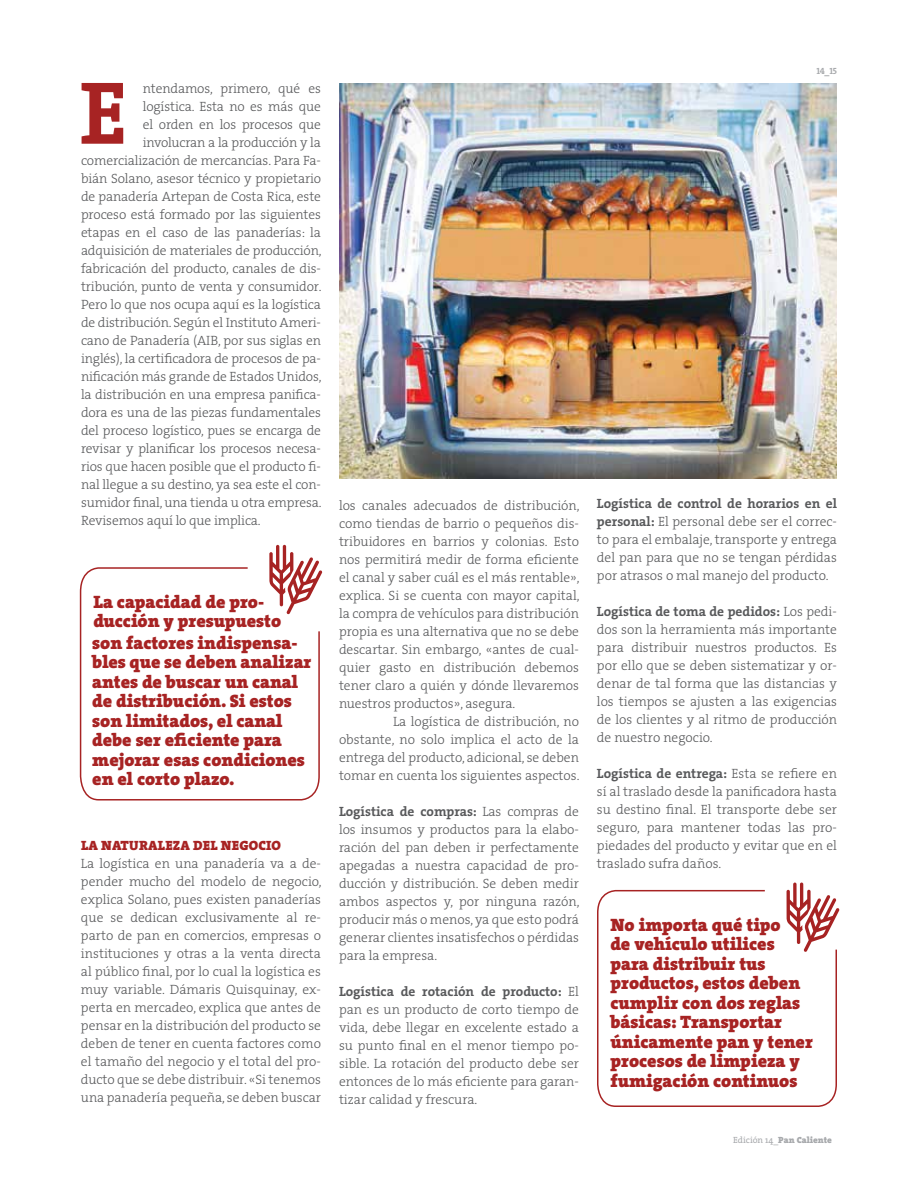
<style>
.page{position:relative;width:918px;height:1188px;background:#fff}
.page>*{position:absolute;margin:0;border:0;box-sizing:border-box;transform-origin:0 0}
.t1{font:90px "The Serif HP7 Bld";color:#a72323}
.t2{font:18px/19.5px "The Serif HP9 Blk";color:#a72323}
.t3{font:13.5px/18px "The Serif HP3 Lig";letter-spacing:-.01em;color:#58595b;text-align:justify}
.t4{font:13.5px "The Serif HP7 Bld";color:#58595b}
.t5{font:13.5px "The Serif HP9 Blk";letter-spacing:.015em;color:#a72323}
.t6{font:9px "The Serif HP9 Blk";color:#a7a9ac}
.t7{font:9px "The Serif HP7 Bld";color:#a7a9ac}
.s1{font-family:"The Serif HP3 Lig"}
.s2{font-family:"The Serif HP7 Bld"}
.s3{font-family:"The Serif HP5 Plain"}
</style>
<div class="page">
<svg style="left:793px;top:883px;width:47px;height:30px"></svg>
<svg style="left:597px;top:889px;width:241px;height:218px"></svg>
<svg style="left:269px;top:545px;width:53px;height:30px"></svg>
<svg style="left:79px;top:567px;width:242px;height:234px"></svg>
<img style="left:339px;top:83px;width:498px;height:395px">
<h1 class="t1" style="left:80px;top:54px;width:50px">E</h1>
<p class="t3" style="left:143px;top:80px;width:180px">ntendamos, primero, qué es</p>
<p class="t3" style="left:143px;top:98px;width:180px">logística. Esta no es más que</p>
<p class="t3" style="left:143px;top:116px;width:180px">el orden en los procesos que</p>
<p class="t3" style="left:143px;top:134px;width:180px">involucran a la producción y la</p>
<p class="t3" style="left:81px;top:152px;width:242px">comercialización de mercancías. Para Fa-</p>
<p class="t3" style="left:81px;top:170px;width:242px">bián Solano, asesor técnico y propietario</p>
<p class="t3" style="left:81px;top:188px;width:242px">de panadería Artepan de Costa Rica, este</p>
<p class="t3" style="left:81px;top:206px;width:241px">proceso está formado por las siguientes</p>
<p class="t3" style="left:81px;top:224px;width:242px">etapas en el caso de las panaderías: la</p>
<p class="t3" style="left:81px;top:242px;width:242px">adquisición de materiales de producción,</p>
<p class="t3" style="left:81px;top:260px;width:242px">fabricación del producto, canales de dis-</p>
<p class="t3" style="left:81px;top:278px;width:242px">tribución, punto de venta y consumidor.</p>
<p class="t3" style="left:81px;top:296px;width:241px">Pero lo que nos ocupa aquí es la logística</p>
<p class="t3" style="left:81px;top:314px;width:241px">de distribución. Según el Instituto Ameri-</p>
<p class="t3" style="left:81px;top:332px;width:242px">cano de Panadería (AIB, por sus siglas en</p>
<p class="t3" style="left:81px;top:350px;width:241px">inglés), la certificadora de procesos de pa-</p>
<p class="t3" style="left:81px;top:368px;width:242px">nificación más grande de Estados Unidos,</p>
<p class="t3" style="left:81px;top:386px;width:241px">la distribución en una empresa panifica-</p>
<p class="t3" style="left:81px;top:404px;width:242px">dora es una de las piezas fundamentales</p>
<p class="t3" style="left:81px;top:422px;width:241px">del proceso logístico, pues se encarga de</p>
<p class="t3" style="left:81px;top:440px;width:242px">revisar y planificar los procesos necesa-</p>
<p class="t3" style="left:81px;top:458px;width:242px">rios que hacen posible que el producto fi-</p>
<p class="t3" style="left:81px;top:476px;width:242px">nal llegue a su destino, ya sea este el con-</p>
<p class="t3" style="left:81px;top:494px;width:242px">sumidor final, una tienda u otra empresa.</p>
<p class="t3" style="left:81px;top:512px;width:181px">Revisemos aquí lo que implica.</p>
<h2 class="t2" style="left:93px;top:592px;width:189px">La capacidad de pro&shy;ducción y presupuesto</h2>
<h2 class="t2" style="left:92px;top:633px;width:221px">son factores indispensa&shy;bles que se deben analizar antes de buscar un canal de distribución. Si estos son limitados, el canal debe ser eficiente para mejorar esas condiciones en el corto plazo.</h2>
<p class="t5" style="left:81px;top:837px;width:201px">LA NATURALEZA DEL NEGOCIO</p>
<p class="t3" style="left:81px;top:855px;width:242px">La logística en una panadería va a de&shy;pender mucho del modelo de negocio, explica Solano, pues existen panaderías que se dedican exclusivamente al re&shy;parto de pan en comercios, empresas o instituciones y otras a la venta directa al público final, por lo cual la logística es muy variable. Dámaris Quisquinay, ex&shy;perta en mercadeo, explica que antes de pensar en la distribución del producto se deben de tener en cuenta factores como el tamaño del negocio y el total del pro&shy;ducto que se debe distribuir. «Si tenemos una panadería pequeña, se deben buscar</p>
<p class="t7" style="left:816px;top:65px;width:22px">14_15</p>
<p class="t3" style="left:339px;top:497px;width:242px">los canales adecuados de distribución,</p>
<p class="t3" style="left:339px;top:515px;width:241px">como tiendas de barrio o pequeños dis-</p>
<p class="t3" style="left:339px;top:533px;width:241px">tribuidores en barrios y colonias. Esto</p>
<p class="t3" style="left:339px;top:551px;width:242px">nos permitirá medir de forma eficiente</p>
<p class="t3" style="left:339px;top:569px;width:242px">el canal y saber cuál es el más rentable»,</p>
<p class="t3" style="left:339px;top:587px;width:242px">explica. Si se cuenta con mayor capital,</p>
<p class="t3" style="left:339px;top:605px;width:242px">la compra de vehículos para distribución</p>
<p class="t3" style="left:339px;top:623px;width:242px">propia es una alternativa que no se debe</p>
<p class="t3" style="left:339px;top:641px;width:242px">descartar. Sin embargo, «antes de cual-</p>
<p class="t3" style="left:339px;top:659px;width:242px">quier gasto en distribución debemos</p>
<p class="t3" style="left:339px;top:677px;width:242px">tener claro a quién y dónde llevaremos</p>
<p class="t3" style="left:339px;top:695px;width:178px">nuestros productos», asegura.</p>
<p class="t3" style="left:393px;top:713px;width:187px">La logística de distribución, no</p>
<p class="t3" style="left:339px;top:731px;width:242px">obstante, no solo implica el acto de la</p>
<p class="t3" style="left:339px;top:749px;width:242px">entrega del producto, adicional, se deben</p>
<p class="t3" style="left:339px;top:767px;width:242px">tomar en cuenta los siguientes aspectos.</p>
<p class="t4" style="left:339px;top:802px;width:242px">Logística de compras: <span class="s1">Las compras de</span></p>
<p class="t3" style="left:339px;top:821px;width:242px">los insumos y productos para la elabo&shy;ración del pan deben ir perfectamente apegadas a nuestra capacidad de pro&shy;ducción y distribución. Se deben medir ambos aspectos y, por ninguna razón, producir más o menos, ya que esto podrá generar clientes insatisfechos o pérdidas para la empresa.</p>
<p class="t4" style="left:339px;top:982px;width:241px">Logística de rotación de producto: <span class="s1">El</span></p>
<p class="t3" style="left:339px;top:1000px;width:242px">pan es un producto de corto tiempo de vida, debe llegar en excelente estado a su punto final en el menor tiempo po&shy;sible. La rotación del producto debe ser entonces de lo más eficiente para garan&shy;tizar calidad y frescura.</p>
<p class="t4" style="left:597px;top:495px;width:241px">Logística de control de horarios en el</p>
<p class="t3" style="left:597px;top:513px;width:242px"><span class="s2">personal:</span> El personal debe ser el correc&shy;to para el embalaje, transporte y entrega del pan para que no se tengan pérdidas por atrasos o mal manejo del producto.</p>
<p class="t4" style="left:597px;top:603px;width:241px">Logística de toma de pedidos: <span class="s1">Los pedi-</span></p>
<p class="t3" style="left:597px;top:621px;width:242px">dos son la herramienta más importante para distribuir nuestros productos. Es por ello que se deben sistematizar y or&shy;denar de tal forma que las distancias y los tiempos se ajusten a las exigencias de los clientes y al ritmo de producción de nuestro negocio.</p>
<p class="t4" style="left:597px;top:765px;width:241px">Logística de entrega: <span class="s1">Esta se refiere en</span></p>
<p class="t3" style="left:597px;top:783px;width:242px">sí al traslado desde la panificadora hasta su destino final. El transporte debe ser seguro, para mantener todas las pro&shy;piedades del producto y evitar que en el traslado sufra daños.</p>
<h2 class="t2" style="left:611px;top:915px;width:204px">No importa qué tipo<br>de vehículo utilices para distribuir tus productos, estos deben cumplir con dos reglas básicas: Transportar únicamente pan y tener procesos de limpieza y fumigación continuos</h2>
<p class="t6" style="left:733px;top:1134px;width:100px"><span class="s3">Edición 14_</span>Pan Caliente</p>
</div>
